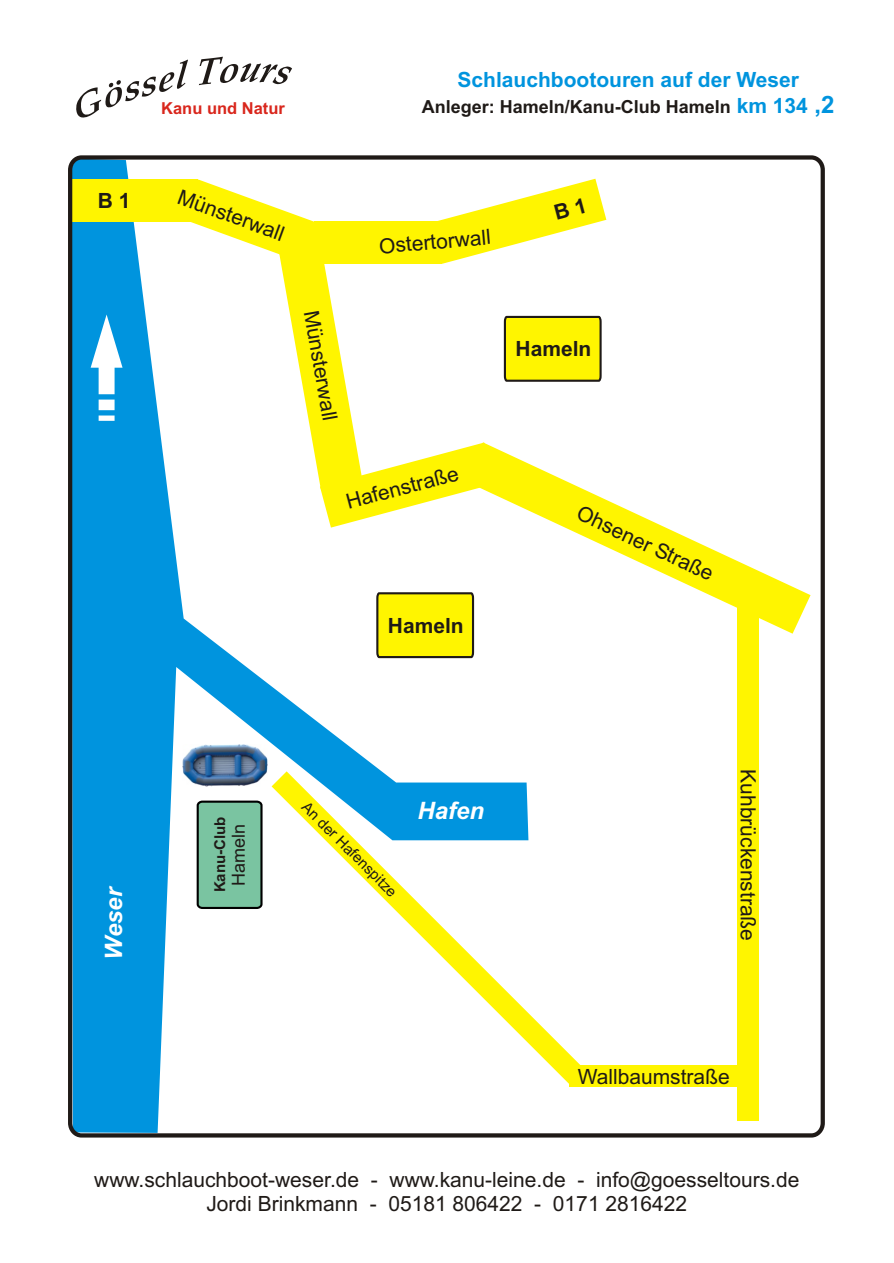
<style>
.page{position:relative;width:894px;height:1263px;background:#fff}
.page>*{position:absolute;margin:0;border:0;box-sizing:border-box;transform-origin:0 0}
.t1{font:italic 700 24px "Arial";color:#fff}
.t2{font:21px/23.4px "Arial";color:#1f1a17;text-align:center}
.t3{font:700 21px "Arial";color:#0094de}
.t4{font:700 21px "Arial";color:#1f1a17}
.t5{font:700 18px "Arial";color:#1f1a17}
.t6{font:18px "Arial";color:#1f1a17}
.t7{font:700 16.5px "Arial";color:#d9261c}
.t8{font:15px "Arial";color:#1f1a17}
.t9{font:700 15px "Arial";color:#1f1a17}
.s1{font-size:21px;color:#0094de}
.s2{font-size:24px;color:#0094de}
</style>
<div class="page">
<svg style="left:76px;top:57px;width:216px;height:61px"></svg>
<svg style="left:619px;top:521px;width:192px;height:113px"></svg>
<svg style="left:528px;top:827px;width:52px;height:260px"></svg>
<svg style="left:73px;top:160px;width:455px;height:973px"></svg>
<svg style="left:91px;top:315px;width:32px;height:106px"></svg>
<div style="left:70px;top:179px;width:128px;height:42px;background:#fff500"></div>
<div style="left:738px;top:589px;width:21px;height:532px;background:#fff500"></div>
<div style="left:570px;top:1065px;width:170px;height:22px;background:#fff500"></div>
<div style="left:68px;top:155px;width:757px;height:983px;border:4px solid #1f1a17;border-radius:12px"></div>
<svg style="left:375px;top:591px;width:100px;height:68px;background:#e8df10"></svg>
<svg style="left:184px;top:179px;width:469px;height:374px"></svg>
<p class="t7" style="left:161px;top:102px;width:125px">Kanu und Natur</p>
<p class="t3" style="left:458px;top:71px;width:343px">Schlauchbootouren auf der Weser</p>
<p class="t5" style="left:422px;top:100px;width:414px">Anleger: Hameln/Kanu-Club Hameln <span class="s1">km 134</span> <span class="s2">,2</span></p>
<p class="t4" style="left:98px;top:192px;width:34px">B 1</p>
<p class="t2" style="left:182px;top:187px;width:114px;rotate:20deg">Münster all</p>
<p class="t2" style="left:378px;top:237px;width:114px;rotate:-5deg">Oster o w l</p>
<p class="t2" style="left:429px;top:232px;width:58px;rotate:-5deg">tr al</p>
<p class="t2" style="left:321px;top:309px;width:113px;rotate:80deg">Münsterwall</p>
<p class="t2" style="left:344px;top:493px;width:117px;rotate:-15deg">Haf nst aße</p>
<p class="t4" style="left:388px;top:617px;width:77px">Hameln</p>
<p class="t4" style="left:516px;top:341px;width:77px">Hameln</p>
<p class="t2" style="left:582px;top:503px;width:150px;rotate:25deg">Ohs e Straße</p>
<p class="t1" style="left:105px;top:960px;width:75px;rotate:-90deg">Weser</p>
<p class="t9" style="left:214px;top:892px;width:77px;rotate:-90deg">Kanu-Club</p>
<p class="t6" style="left:232px;top:886px;width:63px;rotate:-90deg">Hameln</p>
<p class="t8" style="left:308px;top:800px;width:129px;rotate:45deg">An der Hafenspitze</p>
<p class="t1" style="left:418px;top:801px;width:68px">Hafen</p>
<p class="t2" style="left:758px;top:769px;width:173px;rotate:90deg">Kuhbrückenstraße</p>
<p class="t2" style="left:578px;top:1067px;width:154px">Wallbaumstraße</p>
<p class="t2" style="left:94px;top:1170px;width:707px">www.schlauchboot-weser.de - www.kanu-leine.de - info@goesseltours.de<br>Jordi Brinkmann - 05181 806422 - 0171 2816422</p>
</div>
